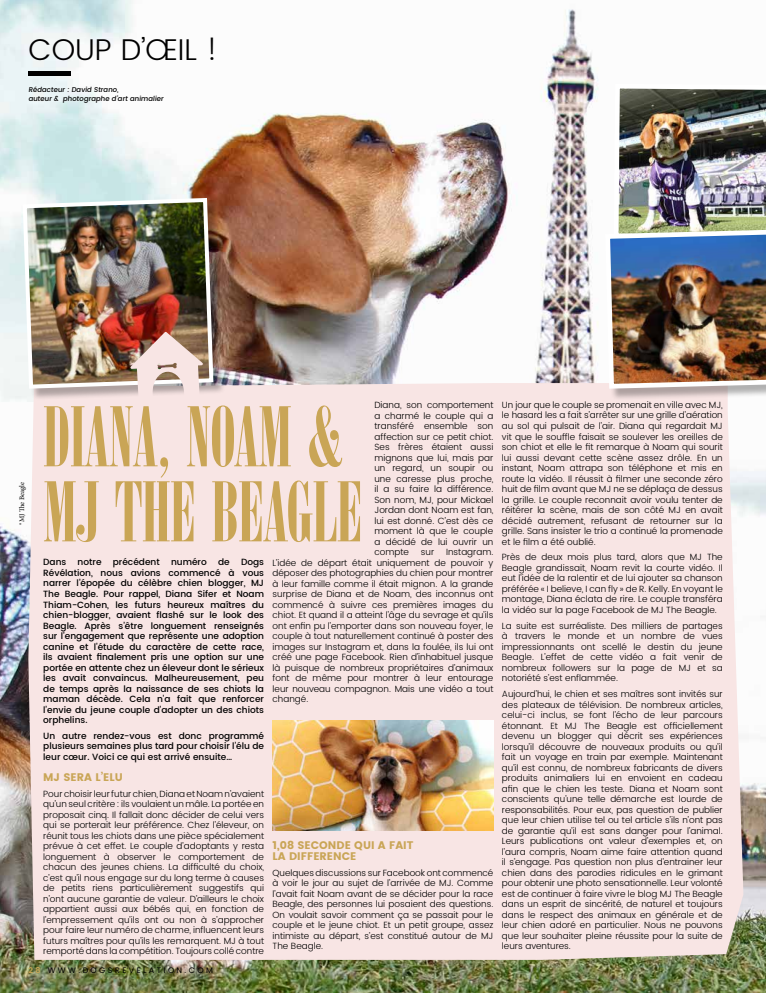
<style>
.page{position:relative;width:766px;height:993px;background:#fff}
.page>*{position:absolute;margin:0;border:0;box-sizing:border-box;transform-origin:0 0}
.t1{font:90px/75px "Arsis D";color:#c9a556}
.t2{font:300 30px "Poppins";color:#000}
.t3{font:700 11px/10.5px "Poppins";color:#c9a556}
.t4{font:300 9px/10.5px "Poppins";color:#000;text-align:justify}
.t5{font:500 9px/10.5px "Poppins";color:#000;text-align:justify}
.t6{font:8px "Poppins";letter-spacing:.3em;color:#000}
.t7{font:500 7px/8.4px "Poppins";color:#000}
.t8{font:7px "Minion Pro";letter-spacing:.005em;color:#000}
.s1{font-weight:600;color:#c9a556}
</style>
<div class="page">
<img style="left:0;top:0;width:765px;height:992px">
<div style="left:28px;top:380px;width:715px;height:579px;background:#f8e5e4"></div>
<hr style="left:28px;top:71px;width:43px;height:4px;background:#000">
<div style="left:607px;top:231px;width:158px;height:170px;background:#000;opacity:.3"></div>
<img style="left:602px;top:81px;width:163px;height:310px">
<div style="left:25px;top:200px;width:200px;height:201px;background:#000;opacity:.3"></div>
<img style="left:21px;top:196px;width:194px;height:194px">
<img style="left:130px;top:332px;width:73px;height:69px">
<img style="left:272px;top:720px;width:221px;height:109px">
<h2 class="t2" style="left:28px;top:28px;width:191px">COUP D’ŒIL !</h2>
<p class="t7" style="left:28px;top:86px;width:138px">Rédacteur : David Strano,<br>auteur &amp; photographe d’art animalier</p>
<p class="t8" style="left:17px;top:524px;width:44px;rotate:-90deg">®MJ The Beagle</p>
<p class="t4" style="left:374px;top:400px;width:120px">Diana, son comportement a charmé le couple qui a transféré ensemble son affection sur ce petit chiot.<br>Ses frères étaient aussi mignons que lui, mais par un regard, un soupir ou une caresse plus proche, il a su faire la différence.<br>Son nom, MJ, pour Mickael Jordan dont Noam est fan, lui est donné. C’est dès ce moment là que le couple a décidé de lui ouvrir un compte</p>
<h1 class="t1" style="left:43px;top:402px;width:320px">DIANA, NOAM &amp;<br>MJ THE BEAGLE</h1>
<p class="t4" style="left:272px;top:547px;width:222px;text-indent:173px">Instagram.<br>L’idée de départ était uniquement de pouvoir y déposer des photographies du chien pour montrer à leur famille comme il était mignon. A la grande surprise de Diana et de Noam, des inconnus ont commencé à suivre ces premières images du chiot. Et quand il a atteint l’âge du sevrage et qu’ils ont enfin pu l’emporter dans son nouveau foyer, le couple à tout naturellement continué à poster des images sur Instagram et, dans la foulée, ils lui ont créé une page Facebook. Rien d’inhabituel jusque là puisque de nombreux propriétaires d’animaux font de même pour montrer à leur entourage leur nouveau compagnon. Mais une vidéo a tout changé.</p>
<p class="t4" style="left:421px;top:547px;width:15px">sur</p>
<p class="t5" style="left:43px;top:557px;width:222px">Dans notre précédent numéro de Dogs Révélation, nous avions commencé à vous narrer l’épopée du célèbre chien blogger, MJ The Beagle. Pour rappel, Diana Sifer et Noam Thiam-Cohen, les futurs heureux maîtres du chien-blogger, avaient flashé sur le look des Beagle. Après s’être longuement renseignés sur l’engagement que représente une adoption canine et l’étude du caractère de cette race, ils avaient finalement pris une option sur une portée en attente chez un éleveur dont le sérieux les avait convaincus. Malheureusement, peu de temps après la naissance de ses chiots la maman décède. Cela n’a fait que renforcer l’envie du jeune couple d’adopter un des chiots orphelins.</p>
<p class="t5" style="left:43px;top:730px;width:222px">Un autre rendez-vous est donc programmé plusieurs semaines plus tard pour choisir l’élu de leur cœur. Voici ce qui est arrivé ensuite…</p>
<p class="t3" style="left:43px;top:771px;width:81px">MJ SERA L’ELU</p>
<p class="t4" style="left:43px;top:788px;width:222px">Pour choisir leur futur chien, Diana et Noam n’avaient qu’un seul critère : ils voulaient un mâle. La portée en proposait cinq. Il fallait donc décider de celui vers qui se porterait leur préférence. Chez l’éleveur, on réunit tous les chiots dans une pièce spécialement prévue à cet effet. Le couple d’adoptants y resta longuement à observer le comportement de chacun des jeunes chiens. La difficulté du choix, c’est qu’il nous engage sur du long terme à causes de petits riens particulièrement suggestifs qui n’ont aucune garantie de valeur. D’ailleurs le choix appartient aussi aux bébés qui, en fonction de l’empressement qu’ils ont ou non à s’approcher pour faire leur numéro de charme, influencent leurs futurs maîtres pour qu’ils les remarquent. MJ à tout remporté dans la compétition. Toujours collé contre</p>
<p class="t3" style="left:272px;top:840px;width:142px">1,08 SECONDE QUI A FAIT<br>LA DIFFERENCE</p>
<p class="t4" style="left:272px;top:867px;width:222px">Quelques discussions sur Facebook ont commencé à voir le jour au sujet de l’arrivée de MJ. Comme l’avait fait Noam avant de se décider pour la race Beagle, des personnes lui posaient des questions.<br>On voulait savoir comment ça se passait pour le couple et le jeune chiot. Et un petit groupe, assez intimiste au départ, s’est constitué autour de MJ The Beagle.</p>
<p class="t6" style="left:28px;top:964px;width:186px"><span class="s1">28</span> WWW.DOGSREVELATION.COM</p>
<p class="t4" style="left:502px;top:400px;width:222px">Un jour que le couple se promenait en ville avec MJ, le hasard les a fait s’arrêter sur une grille d’aération au sol qui pulsait de l’air. Diana qui regardait MJ vit que le souffle faisait se soulever les oreilles de son chiot et elle le fit remarque à Noam qui sourit lui aussi devant cette scène assez drôle. En un instant, Noam attrapa son téléphone et mis en route la vidéo. Il réussit à filmer une seconde zéro huit de film avant que MJ ne se déplaça de dessus la grille. Le couple reconnait avoir voulu tenter de réitérer la scène, mais de son côté MJ en avait décidé autrement, refusant de retourner sur la grille. Sans insister le trio a continué la promenade et le film a été oublié.</p>
<p class="t4" style="left:502px;top:552px;width:222px">Près de deux mois plus tard, alors que MJ The Beagle grandissait, Noam revit la courte vidéo. Il eut l’idée de la ralentir et de lui ajouter sa chanson préférée « I believe, I can fly » de R. Kelly. En voyant le montage, Diana éclata de rire. Le couple transféra la vidéo sur la page Facebook de MJ The Beagle.</p>
<p class="t4" style="left:502px;top:620px;width:222px">La suite est surréaliste. Des milliers de partages à travers le monde et un nombre de vues impressionnants ont scellé le destin du jeune Beagle. L’effet de cette vidéo a fait venir de nombreux followers sur la page de MJ et sa notoriété s’est enflammée.</p>
<p class="t4" style="left:502px;top:688px;width:222px">Aujourd’hui, le chien et ses maîtres sont invités sur des plateaux de télévision. De nombreux articles, celui-ci inclus, se font l’écho de leur parcours étonnant. Et MJ The Beagle est officiellement devenu un blogger qui décrit ses expériences lorsqu’il découvre de nouveaux produits ou qu’il fait un voyage en train par exemple. Maintenant qu’il est connu, de nombreux fabricants de divers produits animaliers lui en envoient en cadeau afin que le chien les teste. Diana et Noam sont conscients qu’une telle démarche est lourde de responsabilités. Pour eux, pas question de publier que leur chien utilise tel ou tel article s’ils n’ont pas de garantie qu’il est sans danger pour l’animal.<br>Leurs publications ont valeur d’exemples et, on l’aura compris, Noam aime faire attention quand il s’engage. Pas question non plus d’entrainer leur chien dans des parodies ridicules en le grimant pour obtenir une photo sensationnelle. Leur volonté est de continuer à faire vivre le blog MJ The Beagle dans un esprit de sincérité, de naturel et toujours dans le respect des animaux en générale et de leur chien adoré en particulier. Nous ne pouvons que leur souhaiter pleine réussite pour la suite de leurs aventures.</p>
</div>
